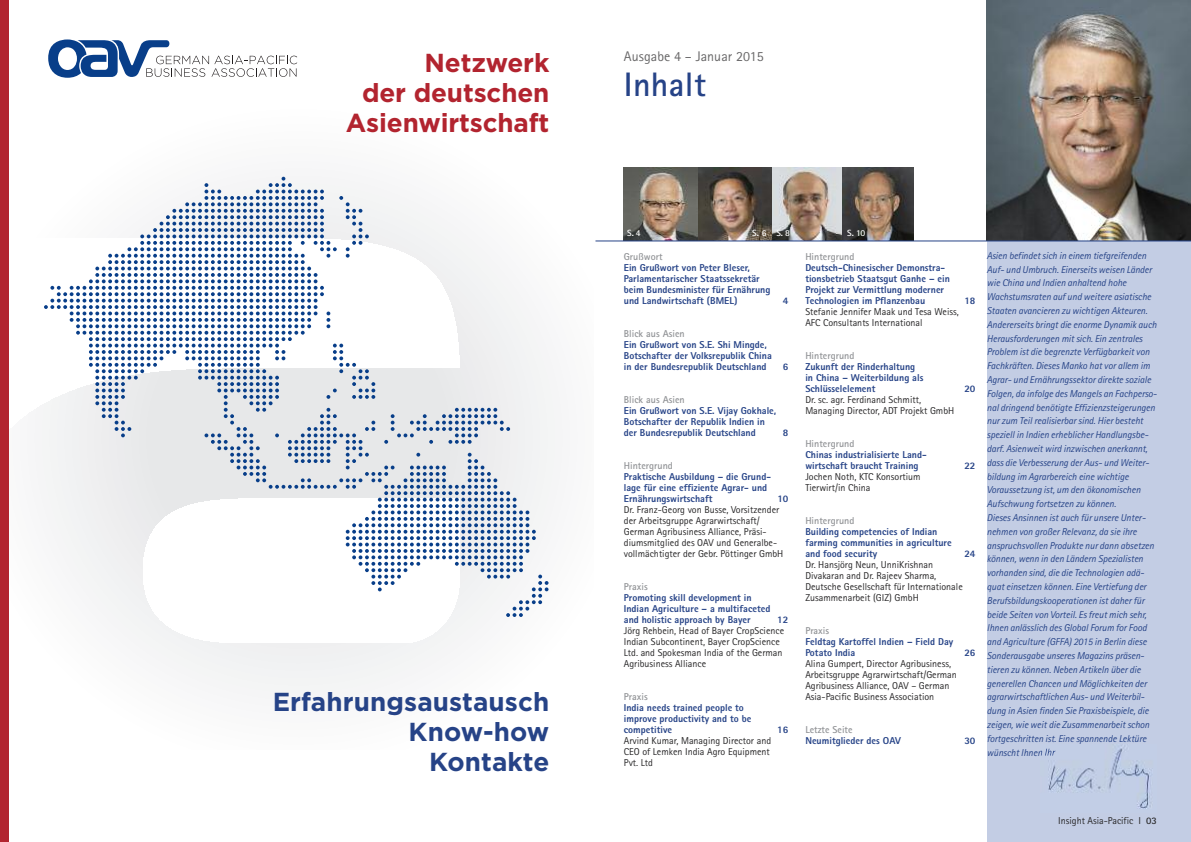
<style>
.page{position:relative;width:1191px;height:842px;background:#fff}
.page>*{position:absolute;margin:0;border:0;box-sizing:border-box;transform-origin:0 0}
.t1{font:700 34px "Rotis Sans Serif";letter-spacing:.01em;color:#264387}
.t2{font:700 26px/30px "Gotham";letter-spacing:.005em;color:#264387;text-align:right}
.t3{font:700 26px/30px "Gotham";letter-spacing:-.005em;color:#b2242f;text-align:right}
.t4{font:14px "Rotis Sans Serif";letter-spacing:.005em;color:#686768}
.t5{font:italic 10px/13.8px "Rotis Sans Serif";letter-spacing:-.005em;color:#264387}
.t6{font:800 10px/11px "Rotis Sans Serif";color:#264387}
.t7{font:10px/11px "Rotis Sans Serif";color:#272627}
.t8{font:700 10px "Rotis Sans Serif";color:#919396}
.t9{font:700 10px "Rotis Sans Serif";color:#272627}
.t10{font:700 9px "Rotis Sans Serif";color:#fff}
</style>
<div class="page">
<div style="left:986px;top:241px;width:205px;height:601px;background:#c3cde4"></div>
<img style="left:986px;top:0;width:205px;height:240px">
<img style="left:771px;top:167px;width:71px;height:73px">
<svg style="left:842px;top:167px;width:71px;height:73px;background:#64564c"></svg>
<img style="left:697px;top:167px;width:74px;height:73px">
<svg style="left:624px;top:167px;width:73px;height:73px;background:#85796c"></svg>
<hr style="left:595px;top:240px;width:596px;height:1px;background:#264387">
<div style="left:28px;top:169px;width:541px;height:538px;background:#f6f6f7;border-radius:50%"></div>
<div style="left:0;top:0;width:9px;height:842px;background:#b2242f"></div>
<svg style="left:44px;top:177px;width:504px;height:440px"></svg>
<svg style="left:48px;top:39px;width:249px;height:39px"></svg>
<img style="left:1046px;top:745px;width:105px;height:64px">
<img style="left:1040px;top:749px;width:15px;height:7px">
<h2 class="t3" style="left:346px;top:50px;width:205px">Netzwerk<br>der deutschen<br>Asienwirtschaft</h2>
<h2 class="t2" style="left:273px;top:689px;width:278px">Erfahrungsaustausch<br>Know-how<br>Kontakte</h2>
<h3 class="t4" style="left:624px;top:52px;width:141px">Ausgabe 4 – Januar 2015</h3>
<h1 class="t1" style="left:624px;top:73px;width:84px">Inhalt</h1>
<p class="t10" style="left:627px;top:230px;width:15px">S.4</p>
<p class="t10" style="left:752px;top:230px;width:16px">S. 6</p>
<p class="t10" style="left:776px;top:230px;width:15px">S. 8</p>
<p class="t10" style="left:847px;top:230px;width:20px">S. 10</p>
<p class="t8" style="left:624px;top:253px;width:40px">Grußwort</p>
<p class="t6" style="left:624px;top:263px;width:148px">Ein Grußwort von Peter Bleser,<br>Parlamentarischer Staatssekretär beim Bundesminister für Ernährung und Landwirtschaft (BMEL)</p>
<p class="t8" style="left:624px;top:330px;width:62px">Blick aus Asien</p>
<p class="t6" style="left:624px;top:340px;width:149px">Ein Grußwort von S.E. Shi Mingde,<br>Botschafter der Volksrepublik China in der Bundesrepublik Deutschland</p>
<p class="t6" style="left:782px;top:296px;width:7px">4</p>
<p class="t6" style="left:782px;top:362px;width:7px">6</p>
<p class="t8" style="left:624px;top:396px;width:62px">Blick aus Asien</p>
<p class="t6" style="left:624px;top:406px;width:154px">Ein Grußwort von S.E. Vijay Gokhale,<br>Botschafter der Republik Indien in der Bundesrepublik Deutschland</p>
<p class="t6" style="left:782px;top:428px;width:7px">8</p>
<p class="t8" style="left:624px;top:462px;width:51px">Hintergrund</p>
<p class="t6" style="left:624px;top:472px;width:149px">Praktische Ausbildung – die Grund&shy;lage für eine effiziente Agrar- und<br>Ernährungswirtschaft</p>
<p class="t6" style="left:777px;top:494px;width:12px">10</p>
<p class="t7" style="left:624px;top:505px;width:161px">Dr. Franz-Georg von Busse, Vorsitzender der Arbeitsgruppe Agrarwirtschaft/ German Agribusiness Alliance, Präsi&shy;diumsmitglied des OAV und Generalbe&shy;vollmächtigter der Gebr. Pöttinger GmbH</p>
<p class="t8" style="left:624px;top:583px;width:25px">Praxis</p>
<p class="t6" style="left:624px;top:593px;width:148px">Promoting skill development in<br>Indian Agriculture – a multifaceted and holistic approach by Bayer</p>
<p class="t6" style="left:777px;top:615px;width:13px">12</p>
<p class="t7" style="left:624px;top:626px;width:162px">Jörg Rehbein, Head of Bayer CropScience Indian Subcontinent, Bayer CropScience Ltd. and Spokesman India of the German Agribusiness Alliance</p>
<p class="t8" style="left:624px;top:693px;width:25px">Praxis</p>
<p class="t6" style="left:624px;top:703px;width:129px">India needs trained people to improve productivity and to be competitive</p>
<p class="t6" style="left:777px;top:725px;width:13px">16</p>
<p class="t7" style="left:624px;top:736px;width:149px">Arvind Kumar, Managing Director and<br>CEO of Lemken India Agro Equipment<br>Pvt. Ltd</p>
<p class="t8" style="left:805px;top:253px;width:51px">Hintergrund</p>
<p class="t6" style="left:805px;top:263px;width:146px">Deutsch-Chinesischer Demonstra&shy;tionsbetrieb Staatsgut Ganhe – ein Projekt zur Vermittlung moderner Technologien im Pflanzenbau</p>
<p class="t6" style="left:964px;top:296px;width:13px">18</p>
<p class="t7" style="left:805px;top:307px;width:155px">Stefanie Jennifer Maak und Tesa Weiss,<br>AFC Consultants International</p>
<p class="t8" style="left:805px;top:352px;width:51px">Hintergrund</p>
<p class="t6" style="left:805px;top:362px;width:120px">Zukunft der Rinderhaltung in China – Weiterbildung als<br>Schlüsselelement</p>
<p class="t6" style="left:964px;top:384px;width:13px">20</p>
<p class="t7" style="left:805px;top:395px;width:150px">Dr. sc. agr. Ferdinand Schmitt,<br>Managing Director, ADT Projekt GmbH</p>
<p class="t8" style="left:805px;top:440px;width:51px">Hintergrund</p>
<p class="t6" style="left:805px;top:450px;width:123px">Chinas industrialisierte Land&shy;wirtschaft braucht Training</p>
<p class="t6" style="left:964px;top:461px;width:13px">22</p>
<p class="t7" style="left:805px;top:472px;width:117px">Jochen Noth, KTC Konsortium<br>Tierwirt/in China</p>
<p class="t8" style="left:805px;top:517px;width:51px">Hintergrund</p>
<p class="t6" style="left:805px;top:527px;width:148px">Building competencies of Indian farming communities in agriculture and food security</p>
<p class="t6" style="left:964px;top:549px;width:13px">24</p>
<p class="t7" style="left:805px;top:560px;width:159px">Dr. Hansjörg Neun, UnniKrishnan Divakaran and Dr. Rajeev Sharma, Deutsche Gesellschaft für Internationale Zusammenarbeit (GIZ) GmbH</p>
<p class="t8" style="left:805px;top:627px;width:25px">Praxis</p>
<p class="t6" style="left:805px;top:637px;width:149px">Feldtag Kartoffel Indien – Field Day<br>Potato India</p>
<p class="t6" style="left:964px;top:648px;width:13px">26</p>
<p class="t7" style="left:805px;top:659px;width:153px">Alina Gumpert, Director Agribusiness, Arbeitsgruppe Agrarwirtschaft/German Agribusiness Alliance, OAV – German Asia-Pacific Business Association</p>
<p class="t8" style="left:805px;top:726px;width:49px">Letzte Seite</p>
<p class="t6" style="left:805px;top:736px;width:97px">Neumitglieder des OAV</p>
<p class="t6" style="left:964px;top:736px;width:13px">30</p>
<p class="t5" style="left:986px;top:249px;width:171px">Asien befindet sich in einem tiefgreifenden Auf- und Umbruch. Einerseits weisen Länder wie China und Indien anhaltend hohe Wachstumsraten auf und weitere asiatische Staaten avancieren zu wichtigen Akteuren.<br>Andererseits bringt die enorme Dynamik auch Herausforderungen mit sich. Ein zentrales Problem ist die begrenzte Verfügbarkeit von Fachkräften. Dieses Manko hat vor allem im Agrar- und Ernährungssektor direkte soziale Folgen, da infolge des Mangels an Fachperso&shy;nal dringend benötigte Effizienzsteigerungen nur zum Teil realisierbar sind. Hier besteht speziell in Indien erheblicher Handlungsbe&shy;darf. Asienweit wird inzwischen anerkannt, dass die Verbesserung der Aus- und Weiter&shy;bildung im Agrarbereich eine wichtige Voraussetzung ist, um den ökonomischen Aufschwung fortsetzen zu können.<br>Dieses Ansinnen ist auch für unsere Unter&shy;nehmen von großer Relevanz, da sie ihre anspruchsvollen Produkte nur dann absetzen können, wenn in den Ländern Spezialisten vorhanden sind, die die Technologien adä&shy;quat einsetzen können. Eine Vertiefung der Berufsbildungskooperationen ist daher für beide Seiten von Vorteil. Es freut mich sehr, Ihnen anlässlich des Global Forum for Food and Agriculture (GFFA) 2015 in Berlin diese Sonderausgabe unseres Magazins präsen&shy;tieren zu können. Neben Artikeln über die generellen Chancen und Möglichkeiten der agrarwirtschaftlichen Aus- und Weiterbil&shy;dung in Asien finden Sie Praxisbeispiele, die zeigen, wie weit die Zusammenarbeit schon fortgeschritten ist. Eine spannende Lektüre wünscht Ihnen Ihr</p>
<p class="t7" style="left:1058px;top:816px;width:85px">Insight Asia-Pacific I</p>
<p class="t9" style="left:1146px;top:817px;width:12px">03</p>
</div>
